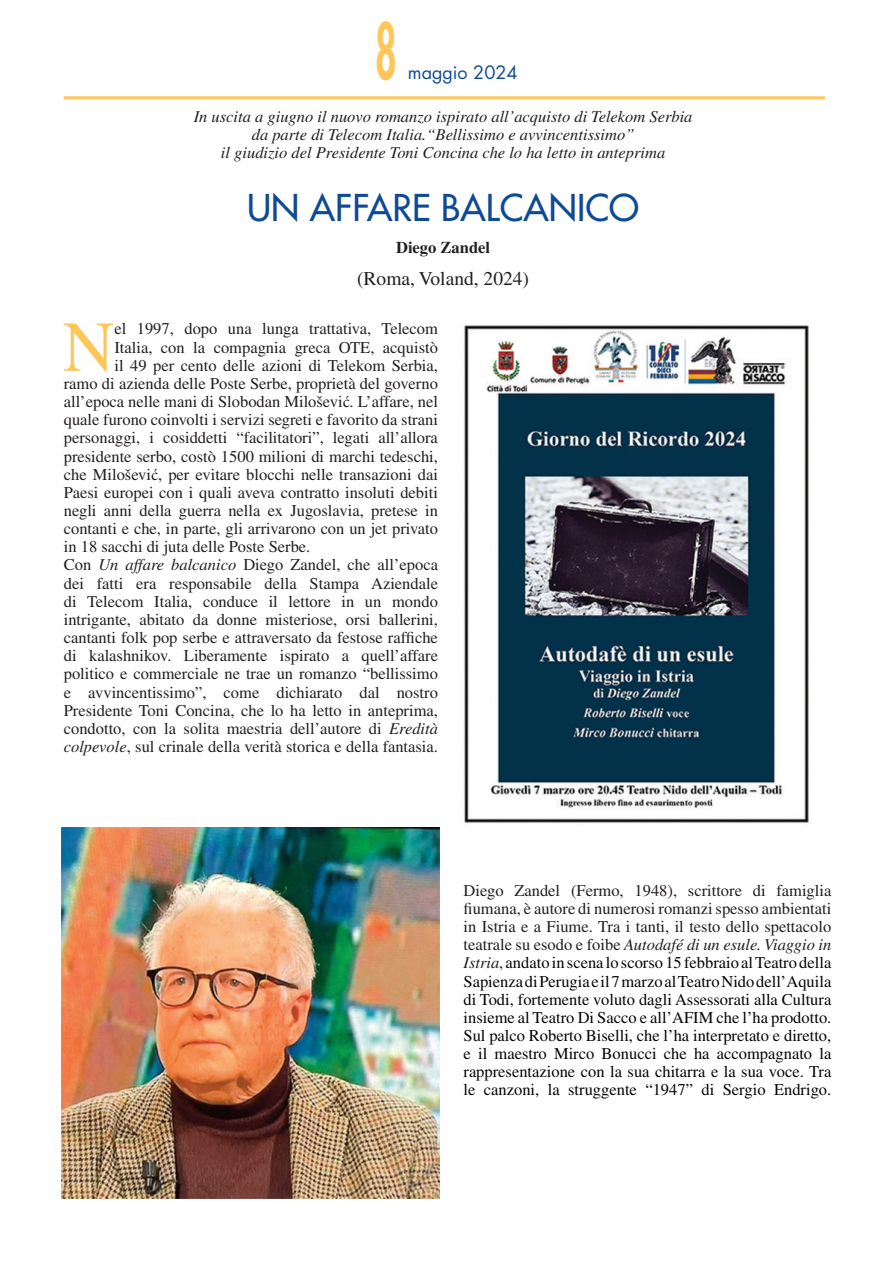
<style>
.page{position:relative;width:893px;height:1263px;background:#fff}
.page>*{position:absolute;margin:0;border:0;box-sizing:border-box;transform-origin:0 0}
.t1{font:800 75px "Futura Std";color:#fec658;scale:.5 1}
.t2{font:71.4px "Times LT Std";color:#fec658}
.t3{font:500 36px "Futura Std";color:#0f4b92}
.t4{font:19.5px "Times LT Std";color:#231f20}
.t5{font:18px "Futura Std";color:#0f4b92}
.t6{font:16.5px "Times LT Std";color:#231f20}
.t7{font:16.5px/18.1px "Times LT Std";color:#060705;text-align:justify}
.t8{font:italic 16.5px/18.1px "Times LT Std";color:#231f20;text-align:center}
.t9{font:700 16.5px "Times LT Std";color:#231f20}
.s1{font-family:"Minion Pro"}
.s2{font-style:italic}
.s3{color:#231f20}
.s4{font-style:italic;color:#231f20}
</style>
<div class="page">
<hr style="left:64px;top:96px;width:761px;height:3px;background:#fec658">
<img style="left:62px;top:827px;width:377px;height:371px">
<img style="left:464px;top:325px;width:345px;height:499px">
<h1 class="t1" style="left:375px;top:4px;width:45px">8</h1>
<p class="t5" style="left:408px;top:61px;width:111px">maggio 2024</p>
<p class="t8" style="left:194px;top:107px;width:500px">In uscita a giugno il nuovo romanzo ispirato all’acquisto di Telekom Serbia da parte di Telecom Italia.“Bellissimo e avvincentissimo”<br>il giudizio del Presidente Toni Concina che lo ha letto in anteprima</p>
<h3 class="t3" style="left:247px;top:185px;width:393px">UN AFFARE BALCANICO</h3>
<p class="t9" style="left:396px;top:237px;width:95px">Diego Zandel</p>
<p class="t4" style="left:357px;top:267px;width:173px">(Roma, Voland, 2024)</p>
<h2 class="t2" style="left:63px;top:307px;width:53px">N</h2>
<p class="t6" style="left:114px;top:320px;width:325px">el 1997, dopo una lunga trattativa, Telecom</p>
<p class="t6" style="left:114px;top:338px;width:325px">Italia, con la compagnia greca OTE, acquistò</p>
<p class="t6" style="left:114px;top:356px;width:325px">il 49 per cento delle azioni di Telekom Serbia,</p>
<p class="t6" style="left:64px;top:374px;width:376px">ramo di azienda delle Poste Serbe, proprietà del governo</p>
<p class="t6" style="left:64px;top:392px;width:376px">all’epoca nelle mani di Slobodan Miloševi<span class="s1">ć</span>. L’affare, nel</p>
<p class="t6" style="left:64px;top:410px;width:376px">quale furono coinvolti i servizi segreti e favorito da strani</p>
<p class="t6" style="left:64px;top:429px;width:376px">personaggi, i cosiddetti “facilitatori”, legati all’allora</p>
<p class="t6" style="left:64px;top:447px;width:376px">presidente serbo, costò 1500 milioni di marchi tedeschi,</p>
<p class="t6" style="left:64px;top:465px;width:376px">che Miloševi<span class="s1">ć</span>, per evitare blocchi nelle transazioni dai</p>
<p class="t6" style="left:64px;top:483px;width:376px">Paesi europei con i quali aveva contratto insoluti debiti</p>
<p class="t6" style="left:64px;top:501px;width:376px">negli anni della guerra nella ex Jugoslavia, pretese in</p>
<p class="t6" style="left:64px;top:519px;width:376px">contanti e che, in parte, gli arrivarono con un jet privato</p>
<p class="t6" style="left:64px;top:537px;width:248px">in 18 sacchi di juta delle Poste Serbe.</p>
<p class="t6" style="left:64px;top:556px;width:376px">Con <span class="s2">Un affare balcanico</span> Diego Zandel, che all’epoca</p>
<p class="t6" style="left:64px;top:574px;width:376px">dei fatti era responsabile della Stampa Aziendale</p>
<p class="t6" style="left:64px;top:592px;width:376px">di Telecom Italia, conduce il lettore in un mondo</p>
<p class="t6" style="left:64px;top:610px;width:376px">intrigante, abitato da donne misteriose, orsi ballerini,</p>
<p class="t6" style="left:64px;top:628px;width:376px">cantanti folk pop serbe e attraversato da festose raffiche</p>
<p class="t6" style="left:64px;top:646px;width:376px">di kalashnikov. Liberamente ispirato a quell’affare</p>
<p class="t6" style="left:64px;top:664px;width:376px">politico e commerciale ne trae un romanzo “bellissimo</p>
<p class="t6" style="left:64px;top:683px;width:376px">e avvincentissimo”, come dichiarato dal nostro</p>
<p class="t6" style="left:64px;top:701px;width:376px">Presidente Toni Concina, che lo ha letto in anteprima,</p>
<p class="t6" style="left:64px;top:719px;width:376px">condotto, con la solita maestria dell’autore di <span class="s2">Eredità</span></p>
<p class="t6" style="left:64px;top:737px;width:376px"><span class="s2">colpevole</span>, sul crinale della verità storica e della fantasia.</p>
<p class="t7" style="left:463px;top:881px;width:369px"><span class="s3">Diego Zandel (Fermo, 1948), scrittore di famiglia fiumana, è autore di numerosi romanzi spesso ambientati in Istria e a Fiume. Tra i tanti, il testo dello spettacolo teatrale su esodo e foibe</span> <span class="s4">Autodafé di un esule. Viaggio in Istria</span><span class="s3">,</span> andato in scena lo scorso 15 febbraio al Teatro della Sapienza di Perugia e il 7 marzo al Teatro Nido dell’Aquila di Todi, fortemente voluto dagli Assessorati alla Cultura insieme al Teatro Di Sacco e all’AFIM che l’ha prodotto.<br>Sul palco Roberto Biselli, che l’ha interpretato e diretto, e il maestro Mirco Bonucci che ha accompagnato la rappresentazione con la sua chitarra e la sua voce. Tra le canzoni, la struggente “1947” di Sergio Endrigo.</p>
</div>
